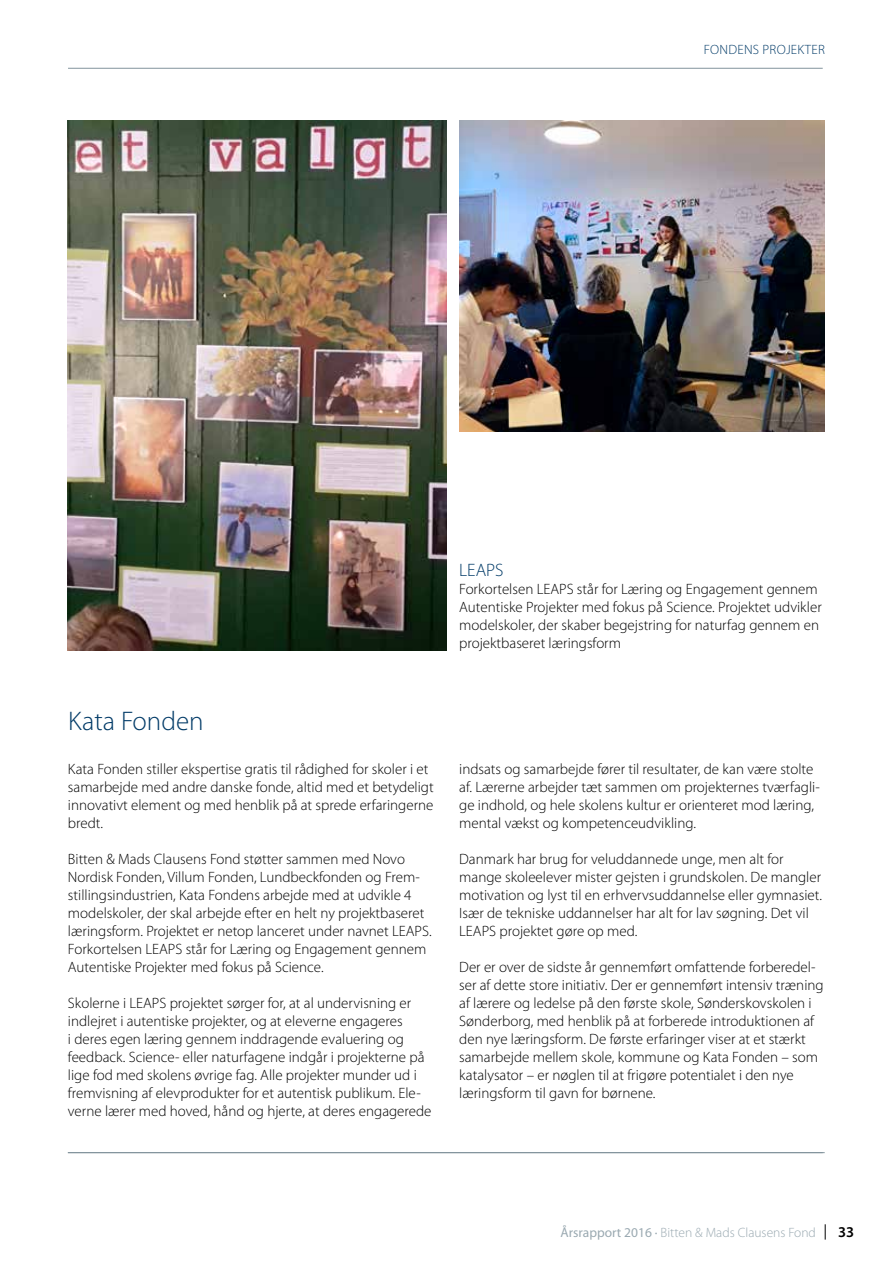
<style>
.page{position:relative;width:893px;height:1263px;background:#fff}
.page>*{position:absolute;margin:0;border:0;box-sizing:border-box;transform-origin:0 0}
.t1{font:300 27px "Myriad Pro";color:#003a67}
.t2{font:300 18px "Myriad Pro";color:#003a67}
.t3{font:300 15px/18px "Myriad Pro";color:#000}
.t4{font:600 15px "Myriad Pro";color:#000}
.t5{font:300 13.5px "Myriad Pro";color:#9aa9b1}
.t6{font:300 13.5px "Myriad Pro";letter-spacing:.02em;color:#003a67}
.s1{font-weight:400}
</style>
<div class="page">
<svg style="left:825px;top:1224px;width:1px;height:15px"></svg>
<hr style="left:68px;top:1152px;width:757px;height:1px;background:#82939c">
<hr style="left:68px;top:68px;width:755px;height:1px;background:#82939c">
<img style="left:459px;top:121px;width:366px;height:311px">
<img style="left:68px;top:121px;width:378px;height:530px">
<p class="t6" style="left:704px;top:41px;width:122px">FONDENS PROJEKTER</p>
<h1 class="t1" style="left:68px;top:705px;width:137px">Kata Fonden</h1>
<p class="t3" style="left:68px;top:760px;width:367px">Kata Fonden stiller ekspertise gratis til rådighed for skoler i et samarbejde med andre danske fonde, altid med et betydeligt innovativt element og med henblik på at sprede erfaringerne bredt.</p>
<p class="t3" style="left:68px;top:850px;width:365px">Bitten &amp; Mads Clausens Fond støtter sammen med Novo Nordisk Fonden, Villum Fonden, Lundbeckfonden og Frem&shy;stillingsindustrien, Kata Fondens arbejde med at udvikle 4 modelskoler, der skal arbejde efter en helt ny projektbaseret læringsform. Projektet er netop lanceret under navnet LEAPS.<br>Forkortelsen LEAPS står for Læring og Engagement gennem Autentiske Projekter med fokus på Science.</p>
<p class="t3" style="left:68px;top:994px;width:365px">Skolerne i LEAPS projektet sørger for, at al undervisning er indlejret i autentiske projekter, og at eleverne engageres<br>i deres egen læring gennem inddragende evaluering og feedback. Science- eller naturfagene indgår i projekterne på lige fod med skolens øvrige fag. Alle projekter munder ud i fremvisning af elevprodukter for et autentisk publikum. Ele&shy;verne lærer med hoved, hånd og hjerte, at deres engagerede</p>
<p class="t2" style="left:459px;top:559px;width:46px">LEAPS</p>
<p class="t3" style="left:459px;top:580px;width:364px">Forkortelsen LEAPS står for Læring og Engagement gennem Autentiske Projekter med fokus på Science. Projektet udvikler modelskoler, der skaber begejstring for naturfag gennem en projektbaseret læringsform</p>
<p class="t3" style="left:459px;top:760px;width:362px">indsats og samarbejde fører til resultater, de kan være stolte af. Lærerne arbejder tæt sammen om projekternes tværfagli&shy;ge indhold, og hele skolens kultur er orienteret mod læring, mental vækst og kompetenceudvikling.</p>
<p class="t3" style="left:459px;top:850px;width:364px">Danmark har brug for veluddannede unge, men alt for mange skoleelever mister gejsten i grundskolen. De mangler motivation og lyst til en erhvervsuddannelse eller gymnasiet.<br>Især de tekniske uddannelser har alt for lav søgning. Det vil LEAPS projektet gøre op med.</p>
<p class="t3" style="left:459px;top:958px;width:366px">Der er over de sidste år gennemført omfattende forberedel&shy;ser af dette store initiativ. Der er gennemført intensiv træning af lærere og ledelse på den første skole, Sønderskovskolen i Sønderborg, med henblik på at forberede introduktionen af den nye læringsform. De første erfaringer viser at et stærkt samarbejde mellem skole, kommune og Kata Fonden – som katalysator – er nøglen til at frigøre potentialet i den nye læringsform til gavn for børnene.</p>
<p class="t5" style="left:561px;top:1225px;width:257px"><span class="s1">Årsrapport 2016 ·</span> Bitten &amp; Mads Clausens Fond</p>
<p class="t4" style="left:838px;top:1223px;width:18px">33</p>
</div>
